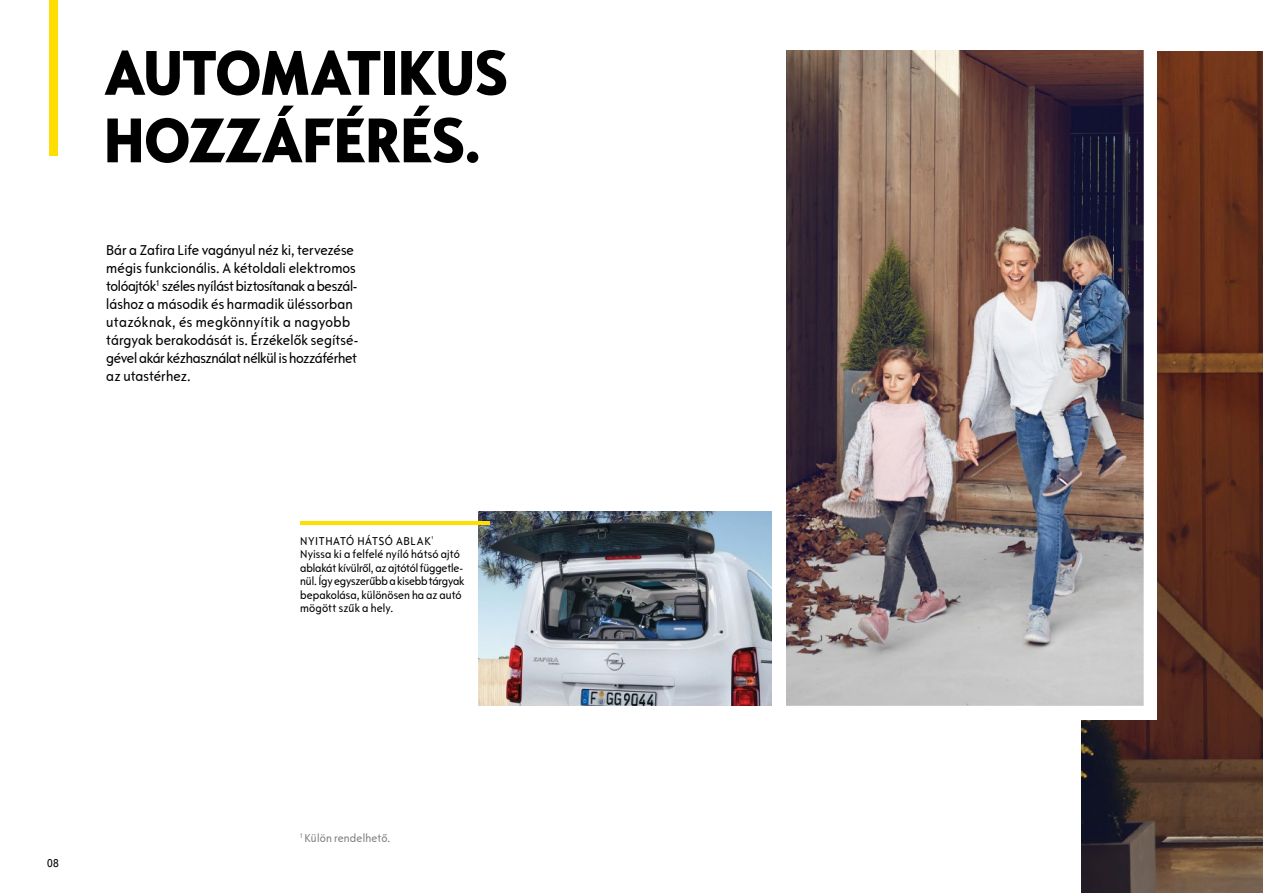
<style>
.page{position:relative;width:1263px;height:893px;background:#fff}
.page>*{position:absolute;margin:0;border:0;box-sizing:border-box;transform-origin:0 0}
.t1{font:800 66px/67.5px "Opel Sans Condensed";letter-spacing:-.015em;color:#000}
.body{font:condensed 15px/18px "Opel Sans";letter-spacing:-.005em;color:#000}
.pic_label{font:condensed 12px/13.5px "Opel Sans";letter-spacing:-.01em;color:#000}
.pic_label_title{font:condensed 12px "Opel Sans";letter-spacing:.05em;color:#000}
.Footnote{font:condensed 12px "Opel Sans";letter-spacing:.01em;color:#808285}
</style>
<div class="page">
<img style="left:1081px;top:51px;width:182px;height:842px">
<div style="left:772px;top:36px;width:385px;height:684px;background:#fff"></div>
<img style="left:786px;top:50px;width:357px;height:655px">
<img style="left:478px;top:511px;width:294px;height:195px">
<div style="left:49px;top:0;width:8px;height:155px;background:#ffdf00"></div>
<hr style="left:300px;top:522px;width:190px;height:3px;background:#ffdf00">
<p class="t1" style="left:104px;top:39px;width:405px">AUTOMATIKUS<br>HOZZÁFÉRÉS.</p>
<p class="body" style="left:106px;top:241px;width:254px">Bár a Zafira Life vagányul néz ki, tervezése mégis funkcionális. A kétoldali elektromos tolóajtók<sup>1</sup> széles nyílást biztosítanak a beszál&shy;láshoz a második és harmadik üléssorban utazóknak, és megkönnyítik a nagyobb tárgyak berakodását is. Érzékelők segítsé&shy;gével akár kézhasználat nélkül is hozzáférhet az utastérhez.</p>
<p class="pic_label_title" style="left:300px;top:534px;width:134px">NYITHATÓ HÁTSÓ ABLAK<sup>¹</sup></p>
<p class="pic_label" style="left:300px;top:547px;width:166px">Nyissa ki a felfelé nyíló hátsó ajtó ablakát kívülről, az ajtótól függetle&shy;nül. Így egyszerűbb a kisebb tárgyak bepakolása, különösen ha az autó mögött szűk a hely.</p>
<p class="pic_label" style="left:47px;top:857px;width:13px">08</p>
<p class="Footnote" style="left:300px;top:831px;width:92px"><sup>1</sup> Külön rendelhető.</p>
</div>
